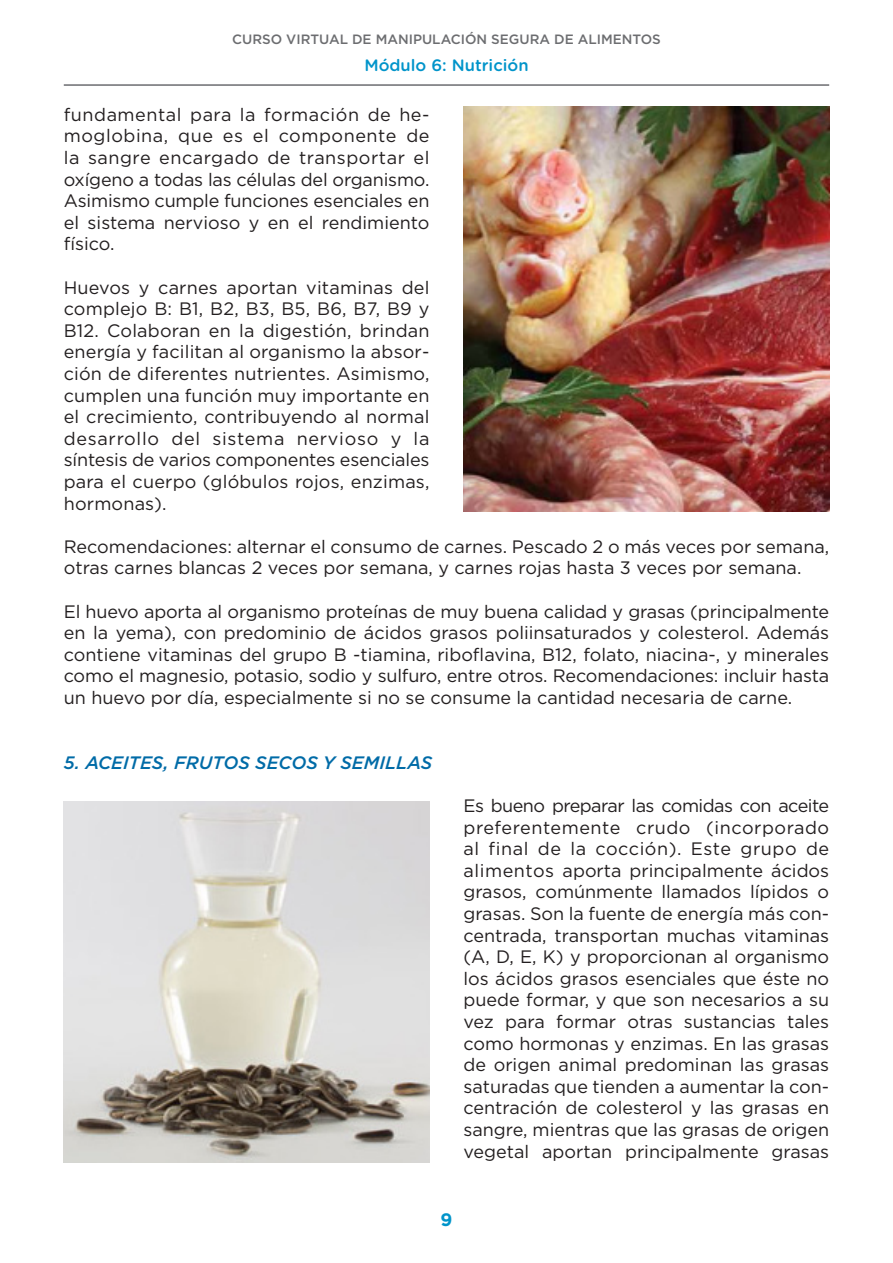
<style>
.page{position:relative;width:893px;height:1263px;background:#fff}
.page>*{position:absolute;margin:0;border:0;box-sizing:border-box;transform-origin:0 0}
.t1{font:18px/21.6px "Gotham";color:#231f20;text-align:justify}
.t2{font:italic 500 18px "Gotham";color:#006ba7}
.t3{font:700 18px "Gotham";color:#0094ca}
.t4{font:500 16.5px "Gotham Rounded";color:#0094ca}
.t5{font:500 13.5px "Gotham";color:#6c6d70}
</style>
<div class="page">
<hr style="left:64px;top:84px;width:765px;height:2px;background:#6c6d70">
<img style="left:463px;top:106px;width:366px;height:405px">
<img style="left:64px;top:801px;width:365px;height:361px">
<p class="t5" style="left:232px;top:30px;width:430px">CURSO VIRTUAL DE MANIPULACIÓN SEGURA DE ALIMENTOS</p>
<p class="t4" style="left:364px;top:53px;width:166px">Módulo 6: Nutrición</p>
<p class="t1" style="left:64px;top:103px;width:367px">fundamental para la formación de he&shy;moglobina, que es el componente de la sangre encargado de transportar el oxígeno a todas las células del organismo.<br>Asimismo cumple funciones esenciales en el sistema nervioso y en el rendimiento físico.</p>
<p class="t1" style="left:64px;top:276px;width:367px">Huevos y carnes aportan vitaminas del complejo B: B1, B2, B3, B5, B6, B7, B9 y B12. Colaboran en la digestión, brindan energía y facilitan al organismo la absor&shy;ción de diferentes nutrientes. Asimismo, cumplen una función muy importante en el crecimiento, contribuyendo al normal desarrollo del sistema nervioso y la síntesis de varios componentes esenciales para el cuerpo (glóbulos rojos, enzimas, hormonas).</p>
<p class="t1" style="left:64px;top:535px;width:767px">Recomendaciones: alternar el consumo de carnes. Pescado 2 o más veces por semana, otras carnes blancas 2 veces por semana, y carnes rojas hasta 3 veces por semana.</p>
<p class="t1" style="left:64px;top:600px;width:767px">El huevo aporta al organismo proteínas de muy buena calidad y grasas (principalmente en la yema), con predominio de ácidos grasos poliinsaturados y colesterol. Además contiene vitaminas del grupo B -tiamina, riboflavina, B12, folato, niacina-, y minerales como el magnesio, potasio, sodio y sulfuro, entre otros. Recomendaciones: incluir hasta un huevo por día, especialmente si no se consume la cantidad necesaria de carne.</p>
<p class="t2" style="left:64px;top:751px;width:370px">5. ACEITES, FRUTOS SECOS Y SEMILLAS</p>
<p class="t1" style="left:463px;top:794px;width:367px">Es bueno preparar las comidas con aceite preferentemente crudo (incorporado al final de la cocción). Este grupo de alimentos aporta principalmente ácidos grasos, comúnmente llamados lípidos o grasas. Son la fuente de energía más con&shy;centrada, transportan muchas vitaminas (A, D, E, K) y proporcionan al organismo los ácidos grasos esenciales que éste no puede formar, y que son necesarios a su vez para formar otras sustancias tales como hormonas y enzimas. En las grasas de origen animal predominan las grasas saturadas que tienden a aumentar la con&shy;centración de colesterol y las grasas en sangre, mientras que las grasas de origen vegetal aportan principalmente grasas</p>
<p class="t3" style="left:440px;top:1208px;width:13px">9</p>
</div>
